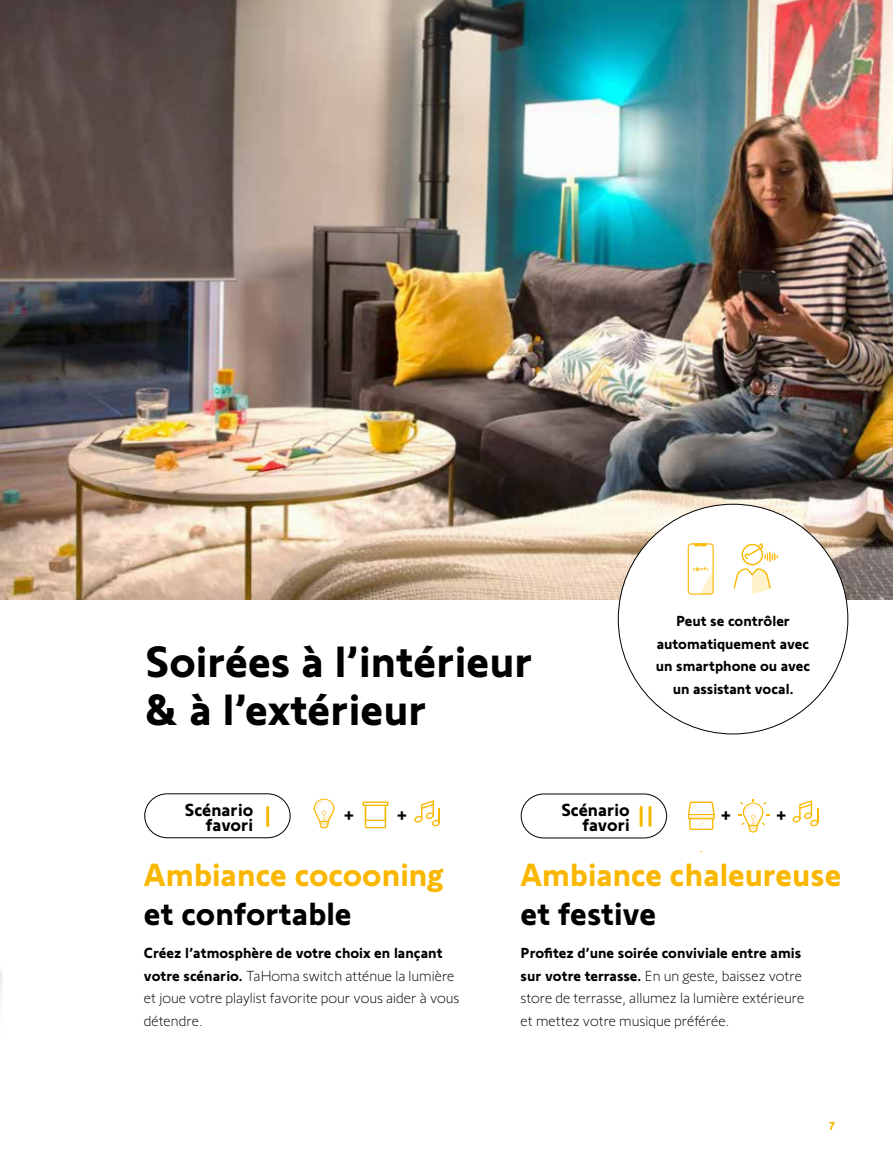
<style>
.page{position:relative;width:893px;height:1149px;background:#fff}
.page>*{position:absolute;margin:0;border:0;box-sizing:border-box;transform-origin:0 0}
.t1{font:700 45px/48px "Somfy Sans";color:#000}
.t2{font:700 33px "Somfy Sans";color:#fab700}
.t3{font:700 33px "Somfy Sans";color:#000}
.t4{font:700 19.5px "Somfy Sans";color:#000}
.t5{font:700 18px/15px "Somfy Sans";color:#000;text-align:right}
.t6{font:300 15px/22.5px "Somfy Sans";color:#000}
.t7{font:700 15px/22.5px "Somfy Sans";color:#000;text-align:center}
.t8{font:700 12px "Somfy Sans";color:#fab700}
.s1{font-weight:700}
</style>
<div class="page">
<img style="left:0;top:0;width:893px;height:599px">
<svg style="left:688px;top:801px;width:27px;height:28px"></svg>
<svg style="left:520px;top:793px;width:147px;height:45px"></svg>
<hr style="left:640px;top:807px;width:3px;height:18px;background:#fab700">
<hr style="left:648px;top:807px;width:3px;height:18px;background:#fab700">
<svg style="left:144px;top:793px;width:147px;height:45px"></svg>
<hr style="left:266px;top:807px;width:3px;height:18px;background:#fab700">
<img style="left:0;top:203px;width:1px;height:869px">
<svg style="left:738px;top:799px;width:31px;height:33px"></svg>
<div style="left:618px;top:504px;width:230px;height:229px;background:#fff;border-radius:50%"></div>
<svg style="left:734px;top:543px;width:44px;height:51px"></svg>
<svg style="left:693px;top:566px;width:19px;height:26px"></svg>
<svg style="left:694px;top:545px;width:13px;height:1px"></svg>
<div style="left:688px;top:543px;width:26px;height:51px;border:1px solid #fab700;border-radius:3px"></div>
<svg style="left:314px;top:798px;width:20px;height:30px"></svg>
<svg style="left:363px;top:801px;width:25px;height:27px"></svg>
<svg style="left:414px;top:800px;width:27px;height:26px"></svg>
<svg style="left:792px;top:800px;width:27px;height:26px"></svg>
<h1 class="t1" style="left:146px;top:632px;width:389px">Soirées à l’intérieur &amp; à l’extérieur</h1>
<p class="t7" style="left:656px;top:608px;width:156px">Peut se contrôler automatiquement avec un smartphone ou avec un assistant vocal.</p>
<p class="t5" style="left:185px;top:799px;width:70px">Scénario favori</p>
<h3 class="t4" style="left:344px;top:799px;width:11px">+</h3>
<h3 class="t4" style="left:397px;top:799px;width:11px">+</h3>
<h3 class="t4" style="left:721px;top:799px;width:11px">+</h3>
<h3 class="t4" style="left:776px;top:799px;width:11px">+</h3>
<p class="t5" style="left:561px;top:799px;width:70px">Scénario favori</p>
<h2 class="t2" style="left:144px;top:847px;width:302px">Ambiance cocooning</h2>
<h2 class="t3" style="left:144px;top:887px;width:209px">et confortable</h2>
<h2 class="t2" style="left:521px;top:847px;width:322px">Ambiance chaleureuse</h2>
<h2 class="t3" style="left:521px;top:886px;width:137px">et festive</h2>
<p class="t6" style="left:144px;top:940px;width:317px"><span class="s1">Créez l’atmosphère de votre choix en lançant votre scénario.</span> TaHoma switch atténue la lumière et joue votre playlist favorite pour vous aider à vous détendre.</p>
<p class="t6" style="left:521px;top:940px;width:285px"><span class="s1">Profitez d’une soirée conviviale entre amis sur votre terrasse.</span> En un geste, baissez votre store de terrasse, allumez la lumière extérieure et mettez votre musique préférée.</p>
<p class="t8" style="left:829px;top:1115px;width:7px">7</p>
</div>
